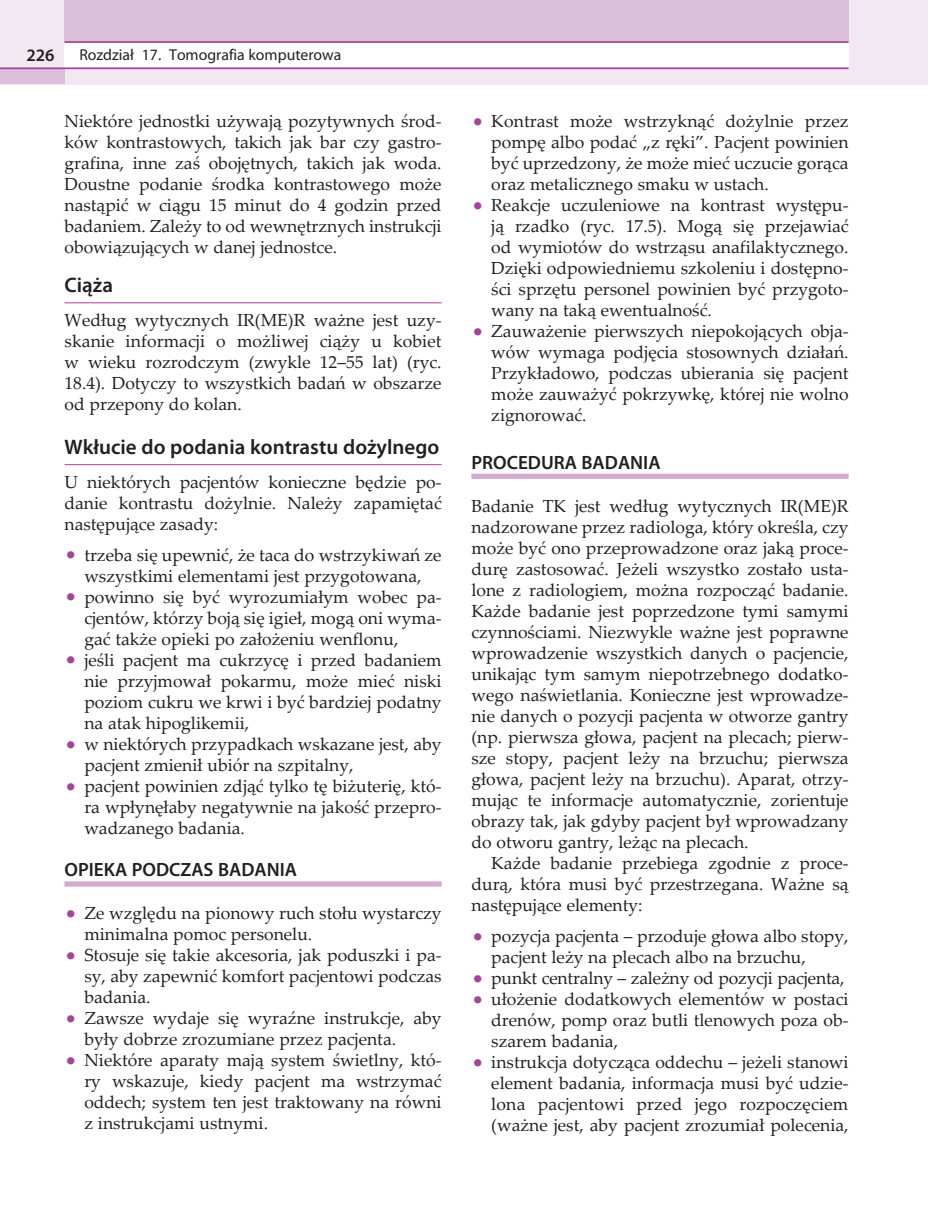
<style>
.page{position:relative;width:928px;height:1221px;background:#fff}
.page>*{position:absolute;margin:0;border:0;box-sizing:border-box;transform-origin:0 0}
.t1{font:600 21px "Myriad Pro";color:#231f20}
.t2{font:600 19.25px "Myriad Pro";color:#231f20}
.t3{font:17.5px/21px "Palatino Linotype";color:#231f20;text-align:justify}
.t4{font:600 17.5px "Myriad Pro";color:#231f20}
.t5{font:15.75px "Myriad Pro";color:#231f20}
.s1{font-size:21px;color:#a54499}
</style>
<div class="page">
<div style="left:0;top:0;width:928px;height:84px;background:#f2e8f2"></div>
<div style="left:64px;top:0;width:784px;height:42px;background:#dbbfdb"></div>
<div style="left:64px;top:42px;width:784px;height:26px;background:#fff"></div>
<div style="left:0;top:68px;width:64px;height:16px;background:#dbbfdb"></div>
<hr style="left:64px;top:41px;width:784px;height:2px;background:#a54499">
<hr style="left:0;top:67px;width:848px;height:2px;background:#a54499">
<hr style="left:64px;top:302px;width:377px;height:1px;background:#a54499">
<hr style="left:64px;top:464px;width:377px;height:1px;background:#a54499">
<div style="left:64px;top:881px;width:377px;height:5px;background:#d2abcf"></div>
<div style="left:471px;top:473px;width:377px;height:6px;background:#d2abcf"></div>
<p class="t4" style="left:26px;top:44px;width:30px">226</p>
<p class="t5" style="left:79px;top:45px;width:263px">Rozdział 17. Tomografia komputerowa</p>
<p class="t3" style="left:64px;top:110px;width:379px">Niektóre jednostki używają pozytywnych środ&shy;ków kontrastowych, takich jak bar czy gastro&shy;grafina, inne zaś obojętnych, takich jak woda.<br>Doustne podanie środka kontrastowego może nastąpić w ciągu 15 minut do 4 godzin przed badaniem. Zależy to od wewnętrznych instrukcji obowiązujących w danej jednostce.</p>
<p class="t1" style="left:64px;top:272px;width:50px">CIĄŻA</p>
<p class="t3" style="left:64px;top:309px;width:379px">Według wytycznych IR(ME)R ważne jest uzy&shy;skanie informacji o możliwej ciąży u kobiet w wieku rozrodczym (zwykle 12–55 lat) (ryc.<br>18.4). Dotyczy to wszystkich badań w obszarze od przepony do kolan.</p>
<p class="t1" style="left:64px;top:434px;width:376px">WKŁUCIE DO PODANIA KONTRASTU DOŻYLNEGO</p>
<p class="t3" style="left:64px;top:470px;width:379px">U niektórych pacjentów konieczne będzie po&shy;danie kontrastu dożylnie. Należy zapamiętać następujące zasady:</p>
<p class="t3" style="left:64px;top:543px;width:379px;text-align:center"><span class="s1">•</span> trzeba się upewnić, że taca do wstrzykiwań ze wszystkimi elementami jest przygotowana,</p>
<p class="t3" style="left:84px;top:585px;width:359px;text-indent:-20px"><span class="s1">•</span> powinno się być wyrozumiałym wobec pa&shy;cjentów, którzy boją się igieł, mogą oni wyma&shy;gać także opieki po założeniu wenflonu,</p>
<p class="t3" style="left:84px;top:648px;width:359px;text-indent:-20px"><span class="s1">•</span> jeśli pacjent ma cukrzycę i przed badaniem nie przyjmował pokarmu, może mieć niski poziom cukru we krwi i być bardziej podatny na atak hipoglikemii,</p>
<p class="t3" style="left:84px;top:732px;width:359px;text-indent:-20px"><span class="s1">•</span> w niektórych przypadkach wskazane jest, aby pacjent zmienił ubiór na szpitalny,</p>
<p class="t3" style="left:84px;top:774px;width:359px;text-indent:-20px"><span class="s1">•</span> pacjent powinien zdjąć tylko tę biżuterię, któ&shy;ra wpłynęłaby negatywnie na jakość przepro&shy;wadzanego badania.</p>
<p class="t2" style="left:64px;top:857px;width:234px">OPIEKA PODCZAS BADANIA</p>
<p class="t3" style="left:84px;top:902px;width:359px;text-indent:-20px"><span class="s1">•</span> Ze względu na pionowy ruch stołu wystarczy minimalna pomoc personelu.</p>
<p class="t3" style="left:84px;top:944px;width:359px;text-indent:-20px"><span class="s1">•</span> Stosuje się takie akcesoria, jak poduszki i pa&shy;sy, aby zapewnić komfort pacjentowi podczas badania.</p>
<p class="t3" style="left:84px;top:1007px;width:359px;text-indent:-20px"><span class="s1">•</span> Zawsze wydaje się wyraźne instrukcje, aby były dobrze zrozumiane przez pacjenta.</p>
<p class="t3" style="left:84px;top:1049px;width:359px;text-indent:-20px"><span class="s1">•</span> Niektóre aparaty mają system świetlny, któ&shy;ry wskazuje, kiedy pacjent ma wstrzymać oddech; system ten jest traktowany na równi z instrukcjami ustnymi.</p>
<p class="t3" style="left:491px;top:110px;width:359px;text-indent:-20px"><span class="s1">•</span> Kontrast może wstrzyknąć dożylnie przez pompę albo podać „z ręki”. Pacjent powinien być uprzedzony, że może mieć uczucie gorąca oraz metalicznego smaku w ustach.</p>
<p class="t3" style="left:491px;top:194px;width:359px;text-indent:-20px"><span class="s1">•</span> Reakcje uczuleniowe na kontrast występu&shy;ją rzadko (ryc. 17.5). Mogą się przejawiać od wymiotów do wstrząsu anafilaktycznego.<br>Dzięki odpowiedniemu szkoleniu i dostępno&shy;ści sprzętu personel powinien być przygoto&shy;wany na taką ewentualność.</p>
<p class="t3" style="left:491px;top:320px;width:359px;text-indent:-20px"><span class="s1">•</span> Zauważenie pierwszych niepokojących obja&shy;wów wymaga podjęcia stosownych działań.<br>Przykładowo, podczas ubierania się pacjent może zauważyć pokrzywkę, której nie wolno zignorować.</p>
<p class="t2" style="left:471px;top:450px;width:191px">PROCEDURA BADANIA</p>
<p class="t3" style="left:471px;top:494px;width:379px">Badanie TK jest według wytycznych IR(ME)R nadzorowane przez radiologa, który określa, czy może być ono przeprowadzone oraz jaką proce&shy;durę zastosować. Jeżeli wszystko zostało usta&shy;lone z radiologiem, można rozpocząć badanie.<br>Każde badanie jest poprzedzone tymi samymi czynnościami. Niezwykle ważne jest poprawne wprowadzenie wszystkich danych o pacjencie, unikając tym samym niepotrzebnego dodatko&shy;wego naświetlania. Konieczne jest wprowadze&shy;nie danych o pozycji pacjenta w otworze gantry (np. pierwsza głowa, pacjent na plecach; pierw&shy;sze stopy, pacjent leży na brzuchu; pierwsza głowa, pacjent leży na brzuchu). Aparat, otrzy&shy;mując te informacje automatycznie, zorientuje obrazy tak, jak gdyby pacjent był wprowadzany do otworu gantry, leżąc na plecach.</p>
<p class="t3" style="left:471px;top:851px;width:379px;text-indent:20px">Każde badanie przebiega zgodnie z proce&shy;durą, która musi być przestrzegana. Ważne są następujące elementy:</p>
<p class="t3" style="left:491px;top:924px;width:359px;text-indent:-20px"><span class="s1">•</span> pozycja pacjenta – przoduje głowa albo stopy, pacjent leży na plecach albo na brzuchu,</p>
<p class="t3" style="left:471px;top:966px;width:374px"><span class="s1">•</span> punkt centralny – zależny od pozycji pacjenta,</p>
<p class="t3" style="left:491px;top:987px;width:359px;text-indent:-20px"><span class="s1">•</span> ułożenie dodatkowych elementów w postaci drenów, pomp oraz butli tlenowych poza ob&shy;szarem badania,</p>
<p class="t3" style="left:491px;top:1050px;width:359px;text-indent:-20px"><span class="s1">•</span> instrukcja dotycząca oddechu – jeżeli stanowi element badania, informacja musi być udzie&shy;lona pacjentowi przed jego rozpoczęciem (ważne jest, aby pacjent zrozumiał polecenia,</p>
</div>
